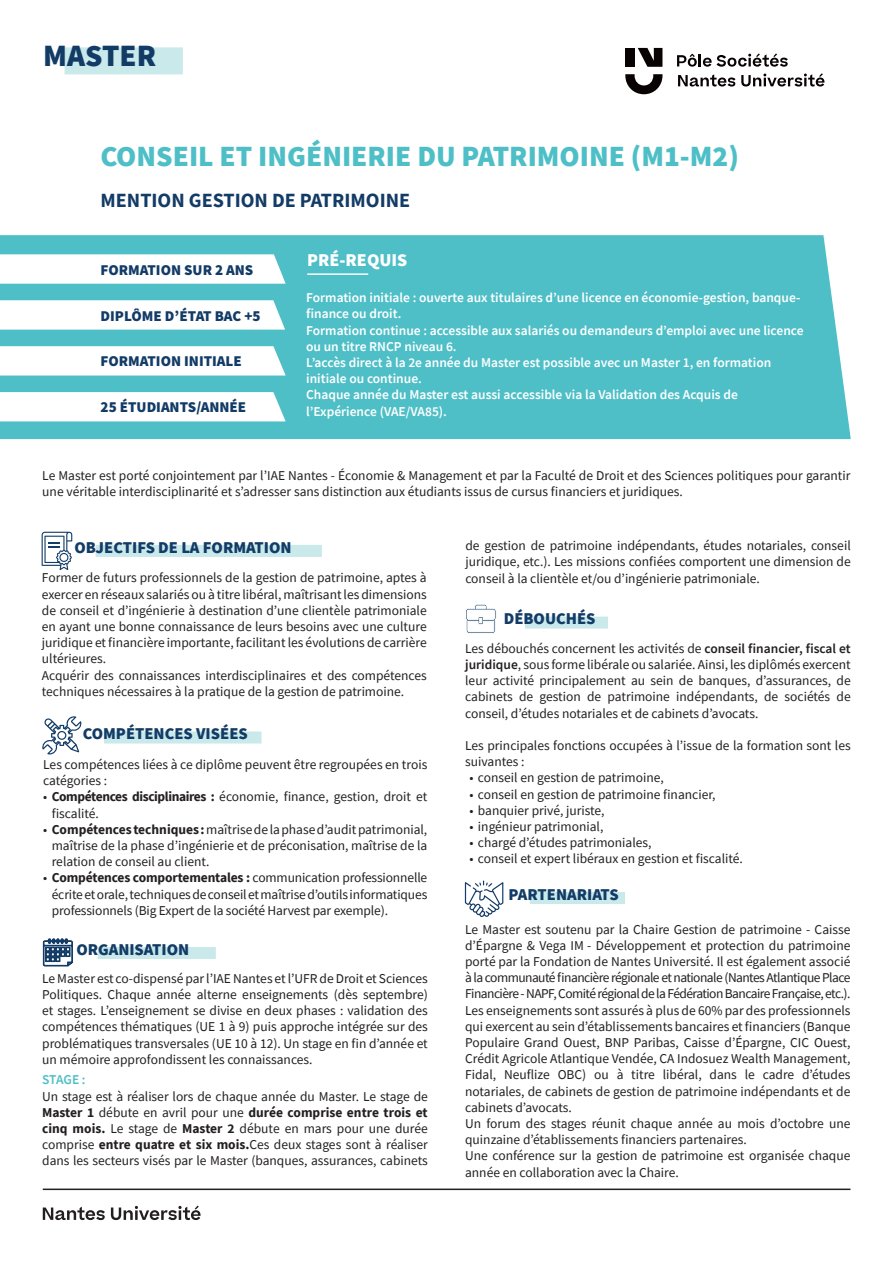
<style>
.page{position:relative;width:893px;height:1263px;background:#fff}
.page>*{position:absolute;margin:0;border:0;box-sizing:border-box;transform-origin:0 0}
.Niveau_formation{font:900 30.9px "Source Sans Pro";color:#123b66}
.Nom_formation{font:900 29.25px "Source Sans Pro";color:#4ebfc7}
.Mention_formation{font:700 20.1px "Source Sans Pro";color:#123b66}
.Titre_pré-requis{font:900 18px "Source Sans Pro";color:#fff}
.Titre_paragraphe{font:900 16.5px "Source Sans Pro";color:#123b66}
.Infos{font:15px "Source Sans Variable";color:#123b66}
.Corps{font:13.5px/16.2px "Source Sans Pro";color:#231f20;text-align:justify}
.Corps_Pré-requis{font:600 13.5px/16.2px "Source Sans Pro";color:#fff}
.Sous-titre_paragraphe{font:600 13.5px "Source Sans Pro";letter-spacing:-.015em;color:#4ebfc7}
.s1{font-weight:700}
.s2{font-weight:600}
</style>
<div class="page">
<svg style="left:43px;top:1207px;width:62px;height:13px"></svg>
<svg style="left:111px;top:1205px;width:90px;height:15px"></svg>
<hr style="left:43px;top:1188px;width:807px;height:2px;background:#231f20">
<div style="left:0;top:235px;width:851px;height:204px;background:#4ebfc7"></div>
<hr style="left:307px;top:273px;width:61px;height:2px;background:#fff">
<svg style="left:0;top:300px;width:285px;height:30px"></svg>
<svg style="left:0;top:254px;width:286px;height:30px"></svg>
<svg style="left:0;top:346px;width:286px;height:29px"></svg>
<svg style="left:0;top:392px;width:286px;height:29px"></svg>
<svg style="left:42px;top:532px;width:30px;height:38px"></svg>
<div style="left:96px;top:545px;width:226px;height:12px;background:#c9e9eb"></div>
<div style="left:525px;top:617px;width:83px;height:12px;background:#c9e9eb"></div>
<div style="left:98px;top:947px;width:118px;height:12px;background:#c9e9eb"></div>
<svg style="left:465px;top:604px;width:31px;height:30px"></svg>
<svg style="left:43px;top:938px;width:30px;height:28px"></svg>
<svg style="left:465px;top:880px;width:38px;height:37px"></svg>
<div style="left:530px;top:892px;width:95px;height:12px;background:#c9e9eb"></div>
<div style="left:65px;top:47px;width:118px;height:27px;background:#c9e9eb"></div>
<div style="left:104px;top:731px;width:157px;height:12px;background:#c9e9eb"></div>
<svg style="left:42px;top:716px;width:40px;height:39px"></svg>
<svg style="left:625px;top:74px;width:37px;height:20px"></svg>
<svg style="left:638px;top:48px;width:24px;height:19px"></svg>
<div style="left:625px;top:48px;width:9px;height:19px;background:#080302"></div>
<svg style="left:678px;top:74px;width:57px;height:13px"></svg>
<svg style="left:741px;top:73px;width:83px;height:14px"></svg>
<svg style="left:677px;top:53px;width:111px;height:14px"></svg>
<p class="Niveau_formation" style="left:43px;top:34px;width:114px">MASTER</p>
<p class="Nom_formation" style="left:100px;top:136px;width:640px">CONSEIL ET INGÉNIERIE DU PATRIMOINE (M1-M2)</p>
<p class="Mention_formation" style="left:101px;top:186px;width:311px">MENTION GESTION DE PATRIMOINE</p>
<p class="Infos" style="left:101px;top:261px;width:154px">FORMATION SUR 2 ANS</p>
<p class="Infos" style="left:101px;top:306px;width:161px">DIPLÔME D’ÉTAT BAC +5</p>
<p class="Infos" style="left:101px;top:352px;width:143px">FORMATION INITIALE</p>
<p class="Infos" style="left:101px;top:398px;width:147px">25 ÉTUDIANTS/ANNÉE</p>
<p class="Titre_pré-requis" style="left:307px;top:248px;width:102px">PRÉ-REQUIS</p>
<p class="Corps_Pré-requis" style="left:306px;top:290px;width:496px">Formation initiale : ouverte aux titulaires d’une licence en économie-gestion, banque&shy;finance ou droit.</p>
<p class="Corps_Pré-requis" style="left:306px;top:322px;width:499px">Formation continue : accessible aux salariés ou demandeurs d’emploi avec une licence ou un titre RNCP niveau 6.</p>
<p class="Corps_Pré-requis" style="left:306px;top:354px;width:467px">L’accès direct à la 2e année du Master est possible avec un Master 1, en formation initiale ou continue.</p>
<p class="Corps_Pré-requis" style="left:306px;top:387px;width:433px">Chaque année du Master est aussi accessible via la Validation des Acquis de l’Expérience (VAE/VA85).</p>
<p class="Corps" style="left:42px;top:467px;width:810px">Le Master est porté conjointement par l’IAE Nantes - Économie &amp; Management et par la Faculté de Droit et des Sciences politiques pour garantir une véritable interdisciplinarité et s’adresser sans distinction aux étudiants issus de cursus financiers et juridiques.</p>
<p class="Titre_paragraphe" style="left:74px;top:536px;width:219px">OBJECTIFS DE LA FORMATION</p>
<p class="Corps" style="left:42px;top:570px;width:386px">Former de futurs professionnels de la gestion de patrimoine, aptes à exercer en réseaux salariés ou à titre libéral, maîtrisant les dimensions de conseil et d’ingénierie à destination d’une clientèle patrimoniale en ayant une bonne connaissance de leurs besoins avec une culture juridique et financière importante, facilitant les évolutions de carrière ultérieures.</p>
<p class="Corps" style="left:42px;top:667px;width:386px">Acquérir des connaissances interdisciplinaires et des compétences techniques nécessaires à la pratique de la gestion de patrimoine.</p>
<p class="Titre_paragraphe" style="left:83px;top:722px;width:167px">COMPÉTENCES VISÉES</p>
<p class="Corps" style="left:43px;top:756px;width:386px">Les compétences liées à ce diplôme peuvent être regroupées en trois catégories :</p>
<p class="Corps" style="left:52px;top:789px;width:377px;text-indent:-9px">• <span class="s1">Compétences disciplinaires :</span> économie, finance, gestion, droit et fiscalité.</p>
<p class="Corps" style="left:52px;top:821px;width:377px;text-indent:-9px">• <span class="s1">Compétences techniques :</span> maîtrise de la phase d’audit patrimonial, maîtrise de la phase d’ingénierie et de préconisation, maîtrise de la relation de conseil au client.</p>
<p class="Corps" style="left:52px;top:870px;width:377px;text-indent:-9px">• <span class="s1">Compétences comportementales :</span> communication professionnelle écrite et orale, techniques de conseil et maîtrise d’outils informatiques professionnels (Big Expert de la société Harvest par exemple).</p>
<p class="Titre_paragraphe" style="left:76px;top:938px;width:114px">ORGANISATION</p>
<p class="Corps" style="left:42px;top:970px;width:387px">Le Master est co-dispensé par l’IAE Nantes et l’UFR de Droit et Sciences Politiques. Chaque année alterne enseignements (dès septembre) et stages. L’enseignement se divise en deux phases : validation des compétences thématiques (UE 1 à 9) puis approche intégrée sur des problématiques transversales (UE 10 à 12). Un stage en fin d’année et un mémoire approfondissent les connaissances.</p>
<p class="Sous-titre_paragraphe" style="left:42px;top:1071px;width:45px">STAGE :</p>
<p class="Corps" style="left:42px;top:1088px;width:387px">Un stage est à réaliser lors de chaque année du Master. Le stage de <span class="s1">Master 1</span> débute en avril pour une <span class="s1">durée comprise entre trois et cinq mois.</span> Le stage de <span class="s1">Master 2</span> débute en mars pour une durée comprise <span class="s1">entre quatre et six mois.</span>Ces deux stages sont à réaliser dans les secteurs visés par le Master (banques, assurances, cabinets</p>
<p class="Corps" style="left:465px;top:537px;width:387px">de gestion de patrimoine indépendants, études notariales, conseil juridique, etc.). Les missions confiées comportent une dimension de conseil à la clientèle et/ou d’ingénierie patrimoniale.</p>
<p class="Titre_paragraphe" style="left:504px;top:607px;width:93px">DÉBOUCHÉS</p>
<p class="Corps" style="left:465px;top:640px;width:387px">Les débouchés concernent les activités de <span class="s2">conseil financier, fiscal et juridique</span>, sous forme libérale ou salariée. Ainsi, les diplômés exercent leur activité principalement au sein de banques, d’assurances, de cabinets de gestion de patrimoine indépendants, de sociétés de conseil, d’études notariales et de cabinets d’avocats.</p>
<p class="Corps" style="left:465px;top:737px;width:387px">Les principales fonctions occupées à l’issue de la formation sont les suivantes :</p>
<p class="Corps" style="left:469px;top:770px;width:196px">• conseil en gestion de patrimoine,</p>
<p class="Corps" style="left:469px;top:786px;width:248px">• conseil en gestion de patrimoine financier,</p>
<p class="Corps" style="left:469px;top:802px;width:137px">• banquier privé, juriste,</p>
<p class="Corps" style="left:469px;top:818px;width:135px">• ingénieur patrimonial,</p>
<p class="Corps" style="left:469px;top:834px;width:184px">• chargé d’études patrimoniales,</p>
<p class="Corps" style="left:469px;top:851px;width:275px">• conseil et expert libéraux en gestion et fiscalité.</p>
<p class="Titre_paragraphe" style="left:509px;top:883px;width:112px">PARTENARIATS</p>
<p class="Corps" style="left:465px;top:921px;width:387px">Le Master est soutenu par la Chaire Gestion de patrimoine - Caisse d’Épargne &amp; Vega IM - Développement et protection du patrimoine porté par la Fondation de Nantes Université. Il est également associé à la communauté financière régionale et nationale (Nantes Atlantique Place Financière - NAPF, Comité régional de la Fédération Bancaire Française, etc.).</p>
<p class="Corps" style="left:465px;top:1002px;width:387px">Les enseignements sont assurés à plus de 60% par des professionnels qui exercent au sein d’établissements bancaires et financiers (Banque Populaire Grand Ouest, BNP Paribas, Caisse d’Épargne, CIC Ouest, Crédit Agricole Atlantique Vendée, CA Indosuez Wealth Management, Fidal, Neuflize OBC) ou à titre libéral, dans le cadre d’études notariales, de cabinets de gestion de patrimoine indépendants et de cabinets d’avocats.</p>
<p class="Corps" style="left:465px;top:1115px;width:387px">Un forum des stages réunit chaque année au mois d’octobre une quinzaine d’établissements financiers partenaires.</p>
<p class="Corps" style="left:465px;top:1148px;width:387px">Une conférence sur la gestion de patrimoine est organisée chaque année en collaboration avec la Chaire.</p>
</div>
